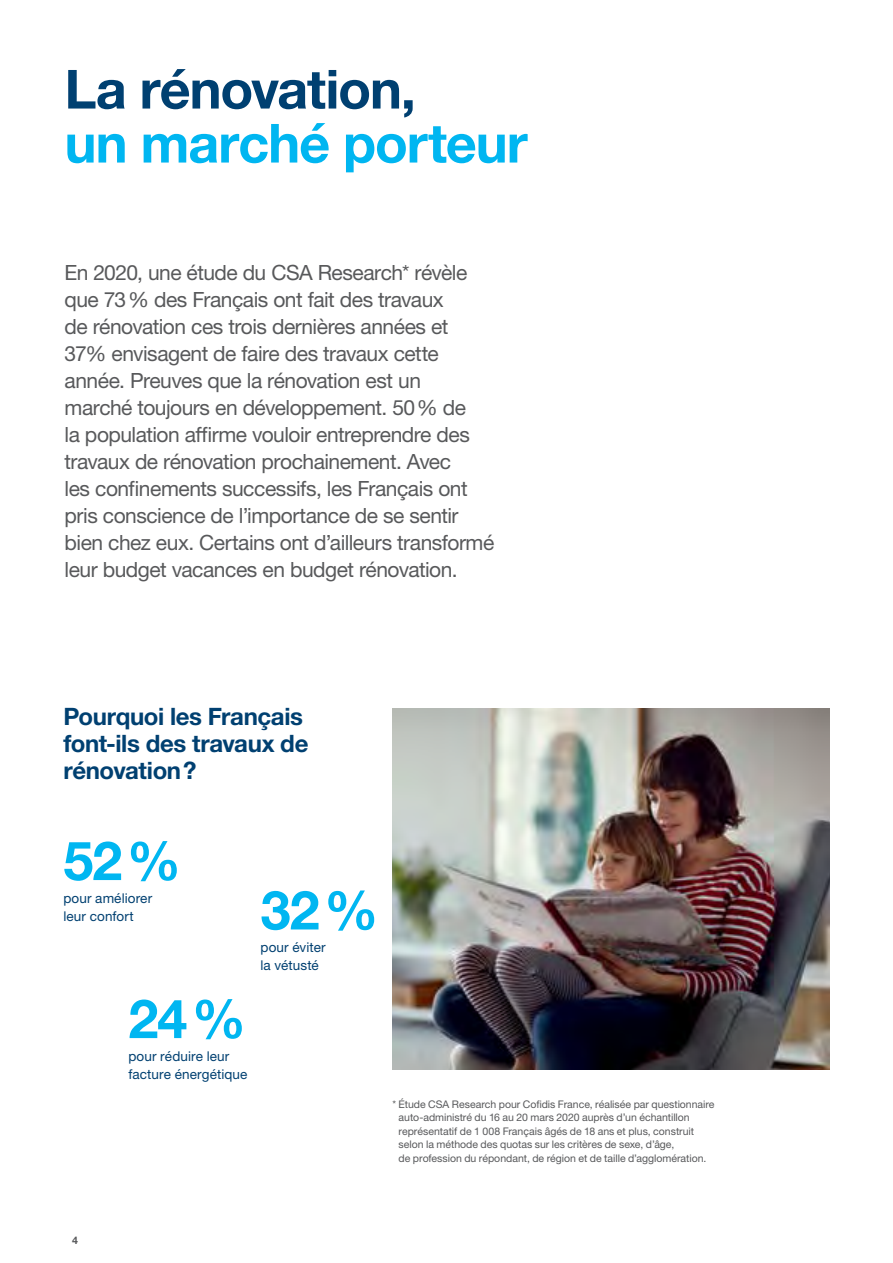
<style>
.page{position:relative;width:893px;height:1263px;background:#fff}
.page>*{position:absolute;margin:0;border:0;box-sizing:border-box;transform-origin:0 0}
.t1{font:700 54px "Helvetica Neue LTW1 G";letter-spacing:-.02em;color:#00b6f1}
.t2{font:700 54px "Helvetica Neue LTW1 G";letter-spacing:-.02em;color:#004071}
.t3{font:700 24px/27px "Helvetica Neue LTW1 G";letter-spacing:-.015em;color:#004071}
.t4{font:21px/27px "Helvetica Neue LTW1 G";letter-spacing:-.025em;color:#58595b}
.t5{font:13.5px/18px "Helvetica Neue LTW1 G";letter-spacing:.01em;color:#004071}
.t6{font:10.5px/13.5px "Helvetica Neue LTW1 G";letter-spacing:-.005em;color:#58595b}
.t7{font:700 10.5px "Helvetica Neue LTW1 G";color:#58595b}
</style>
<div class="page">
<img style="left:392px;top:709px;width:437px;height:360px">
<h1 class="t2" style="left:64px;top:56px;width:353px">La rénovation,</h1>
<h1 class="t1" style="left:64px;top:110px;width:465px">un marché porteur</h1>
<p class="t4" style="left:65px;top:258px;width:431px">En 2020, une étude du CSA Research* révèle que 73% des Français ont fait des travaux<br>de rénovation ces trois dernières années et 37% envisagent de faire des travaux cette année. Preuves que la rénovation est un marché toujours en développement. 50% de<br>la population affirme vouloir entreprendre des travaux de rénovation prochainement. Avec<br>les confinements successifs, les Français ont pris conscience de l’importance de se sentir bien chez eux. Certains ont d’ailleurs transformé leur budget vacances en budget rénovation.</p>
<p class="t3" style="left:63px;top:703px;width:247px">Pourquoi les Français font-ils des travaux de rénovation?</p>
<h1 class="t1" style="left:63px;top:827px;width:119px">52%</h1>
<p class="t5" style="left:63px;top:889px;width:90px">pour améliorer leur confort</p>
<h1 class="t1" style="left:128px;top:985px;width:119px">24%</h1>
<p class="t5" style="left:128px;top:1047px;width:121px">pour réduire leur facture énergétique</p>
<h1 class="t1" style="left:261px;top:877px;width:119px">32%</h1>
<p class="t5" style="left:261px;top:938px;width:67px">pour éviter la vétusté</p>
<p class="t6" style="left:399px;top:1097px;width:317px;text-indent:-6px">* Étude CSA Research pour Cofidis France, réalisée par questionnaire auto-administré du 16 au 20 mars 2020 auprès d’un échantillon représentatif de 1 008 Français âgés de 18 ans et plus, construit selon la méthode des quotas sur les critères de sexe, d’âge,<br>de profession du répondant, de région et de taille d’agglomération.</p>
<p class="t7" style="left:72px;top:1234px;width:7px">4</p>
</div>
